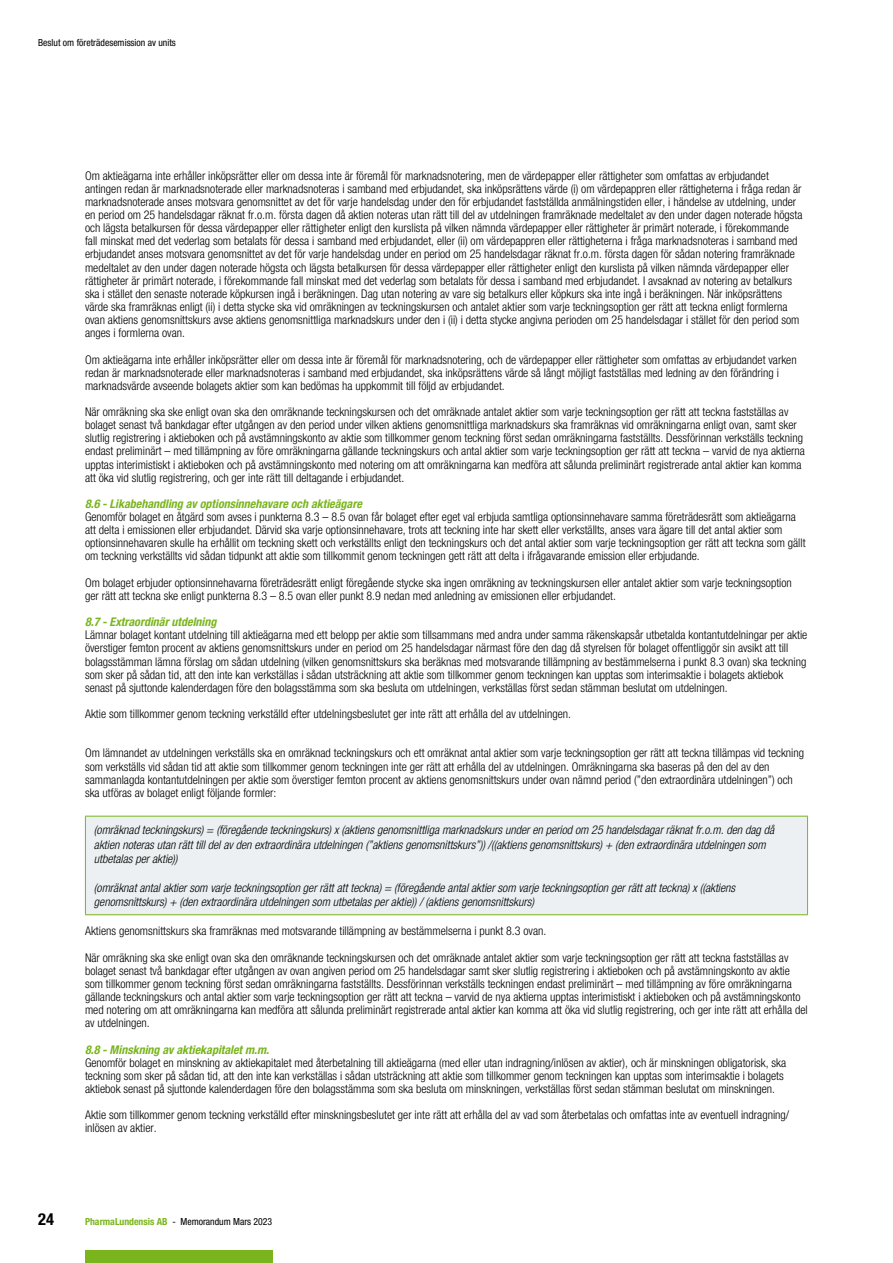
<style>
.page{position:relative;width:893px;height:1263px;background:#fff}
.page>*{position:absolute;margin:0;border:0;box-sizing:border-box;transform-origin:0 0}
.t1{font:700 condensed 16.5px "Helvetica Neue";color:#000}
.t2{font:300 condensed 12px/13.2px "Helvetica Neue";color:#000}
.t3{font:italic 300 condensed 12px/14.4px "Helvetica Neue";color:#000}
.t4{font:italic 700 condensed 12px "Helvetica Neue";color:#7ab51d}
.t5{font:condensed 9.75px "Helvetica Neue";color:#000}
.s1{font-weight:700;color:#7ab51d}
</style>
<div class="page">
<div style="left:85px;top:1250px;width:187px;height:13px;background:#7ab51d"></div>
<div style="left:85px;top:816px;width:722px;height:99px;background:#ecf0f2"></div>
<hr style="left:85px;top:816px;width:723px;height:1px;background:#7ab51d">
<hr style="left:85px;top:816px;width:1px;height:98px;background:#7ab51d">
<hr style="left:807px;top:816px;width:1px;height:98px;background:#7ab51d">
<hr style="left:85px;top:914px;width:723px;height:1px;background:#7ab51d">
<p class="t5" style="left:38px;top:37px;width:139px">Beslut om företrädesemission av units</p>
<p class="t2" style="left:85px;top:169px;width:719px">Om aktieägarna inte erhåller inköpsrätter eller om dessa inte är föremål för marknadsnotering, men de värdepapper eller rättigheter som omfattas av erbjudandet antingen redan är marknadsnoterade eller marknadsnoteras i samband med erbjudandet, ska inköpsrättens värde (i) om värdepappren eller rättigheterna i fråga redan är marknadsnoterade anses motsvara genomsnittet av det för varje handelsdag under den för erbjudandet fastställda anmälningstiden eller, i händelse av utdelning, under en period om 25 handelsdagar räknat fr.o.m. första dagen då aktien noteras utan rätt till del av utdelningen framräknade medeltalet av den under dagen noterade högsta och lägsta betalkursen för dessa värdepapper eller rättigheter enligt den kurslista på vilken nämnda värdepapper eller rättigheter är primärt noterade, i förekommande fall minskat med det vederlag som betalats för dessa i samband med erbjudandet, eller (ii) om värdepappren eller rättigheterna i fråga marknadsnoteras i samband med erbjudandet anses motsvara genomsnittet av det för varje handelsdag under en period om 25 handelsdagar räknat fr.o.m. första dagen för sådan notering framräknade medeltalet av den under dagen noterade högsta och lägsta betalkursen för dessa värdepapper eller rättigheter enligt den kurslista på vilken nämnda värdepapper eller rättigheter är primärt noterade, i förekommande fall minskat med det vederlag som betalats för dessa i samband med erbjudandet. I avsaknad av notering av betalkurs ska i stället den senaste noterade köpkursen ingå i beräkningen. Dag utan notering av vare sig betalkurs eller köpkurs ska inte ingå i beräkningen. När inköpsrättens värde ska framräknas enligt (ii) i detta stycke ska vid omräkningen av teckningskursen och antalet aktier som varje teckningsoption ger rätt att teckna enligt formlerna ovan aktiens genomsnittskurs avse aktiens genomsnittliga marknadskurs under den i (ii) i detta stycke angivna perioden om 25 handelsdagar i stället för den period som anges i formlerna ovan.</p>
<p class="t2" style="left:85px;top:353px;width:713px">Om aktieägarna inte erhåller inköpsrätter eller om dessa inte är föremål för marknadsnotering, och de värdepapper eller rättigheter som omfattas av erbjudandet varken redan är marknadsnoterade eller marknadsnoteras i samband med erbjudandet, ska inköpsrättens värde så långt möjligt fastställas med ledning av den förändring i marknadsvärde avseende bolagets aktier som kan bedömas ha uppkommit till följd av erbjudandet.</p>
<p class="t2" style="left:85px;top:405px;width:721px">När omräkning ska ske enligt ovan ska den omräknande teckningskursen och det omräknade antalet aktier som varje teckningsoption ger rätt att teckna fastställas av bolaget senast två bankdagar efter utgången av den period under vilken aktiens genomsnittliga marknadskurs ska framräknas vid omräkningarna enligt ovan, samt sker slutlig registrering i aktieboken och på avstämningskonto av aktie som tillkommer genom teckning först sedan omräkningarna fastställts. Dessförinnan verkställs teckning endast preliminärt – med tillämpning av före omräkningarna gällande teckningskurs och antal aktier som varje teckningsoption ger rätt att teckna – varvid de nya aktierna upptas interimistiskt i aktieboken och på avstämningskonto med notering om att omräkningarna kan medföra att sålunda preliminärt registrerade antal aktier kan komma att öka vid slutlig registrering, och ger inte rätt till deltagande i erbjudandet.</p>
<p class="t4" style="left:85px;top:496px;width:278px">8.6 - Likabehandling av optionsinnehavare och aktieägare</p>
<p class="t2" style="left:85px;top:510px;width:722px">Genomför bolaget en åtgärd som avses i punkterna 8.3 – 8.5 ovan får bolaget efter eget val erbjuda samtliga optionsinnehavare samma företrädesrätt som aktieägarna att delta i emissionen eller erbjudandet. Därvid ska varje optionsinnehavare, trots att teckning inte har skett eller verkställts, anses vara ägare till det antal aktier som optionsinnehavaren skulle ha erhållit om teckning skett och verkställts enligt den teckningskurs och det antal aktier som varje teckningsoption ger rätt att teckna som gällt om teckning verkställts vid sådan tidpunkt att aktie som tillkommit genom teckningen gett rätt att delta i ifrågavarande emission eller erbjudande.</p>
<p class="t2" style="left:85px;top:576px;width:708px">Om bolaget erbjuder optionsinnehavarna företrädesrätt enligt föregående stycke ska ingen omräkning av teckningskursen eller antalet aktier som varje teckningsoption ger rätt att teckna ske enligt punkterna 8.3 – 8.5 ovan eller punkt 8.9 nedan med anledning av emissionen eller erbjudandet.</p>
<p class="t4" style="left:85px;top:614px;width:133px">8.7 - Extraordinär utdelning</p>
<p class="t2" style="left:85px;top:628px;width:724px">Lämnar bolaget kontant utdelning till aktieägarna med ett belopp per aktie som tillsammans med andra under samma räkenskapsår utbetalda kontantutdelningar per aktie överstiger femton procent av aktiens genomsnittskurs under en period om 25 handelsdagar närmast före den dag då styrelsen för bolaget offentliggör sin avsikt att till bolagsstämman lämna förslag om sådan utdelning (vilken genomsnittskurs ska beräknas med motsvarande tillämpning av bestämmelserna i punkt 8.3 ovan) ska teckning som sker på sådan tid, att den inte kan verkställas i sådan utsträckning att aktie som tillkommer genom teckningen kan upptas som interimsaktie i bolagets aktiebok senast på sjuttonde kalenderdagen före den bolagsstämma som ska besluta om utdelningen, verkställas först sedan stämman beslutat om utdelningen.</p>
<p class="t2" style="left:85px;top:707px;width:488px">Aktie som tillkommer genom teckning verkställd efter utdelningsbeslutet ger inte rätt att erhålla del av utdelningen.</p>
<p class="t2" style="left:85px;top:746px;width:721px">Om lämnandet av utdelningen verkställs ska en omräknad teckningskurs och ett omräknat antal aktier som varje teckningsoption ger rätt att teckna tillämpas vid teckning som verkställs vid sådan tid att aktie som tillkommer genom teckningen inte ger rätt att erhålla del av utdelningen. Omräkningarna ska baseras på den del av den sammanlagda kontantutdelningen per aktie som överstiger femton procent av aktiens genomsnittskurs under ovan nämnd period (”den extraordinära utdelningen”) och ska utföras av bolaget enligt följande formler:</p>
<p class="t3" style="left:94px;top:823px;width:682px">(omräknad teckningskurs) = (föregående teckningskurs) x (aktiens genomsnittliga marknadskurs under en period om 25 handelsdagar räknat fr.o.m. den dag då aktien noteras utan rätt till del av den extraordinära utdelningen (”aktiens genomsnittskurs”)) /((aktiens genomsnittskurs) + (den extraordinära utdelningen som utbetalas per aktie))</p>
<p class="t3" style="left:94px;top:880px;width:643px">(omräknat antal aktier som varje teckningsoption ger rätt att teckna) = (föregående antal aktier som varje teckningsoption ger rätt att teckna) x ((aktiens genomsnittskurs) + (den extraordinära utdelningen som utbetalas per aktie)) / (aktiens genomsnittskurs)</p>
<p class="t2" style="left:85px;top:918px;width:705px;line-height:26.2px">Aktiens genomsnittskurs ska framräknas med motsvarande tillämpning av bestämmelserna i punkt 8.3 ovan.<br>När omräkning ska ske enligt ovan ska den omräknande teckningskursen och det omräknade antalet aktier som varje teckningsoption ger rätt att teckna fastställas av</p>
<p class="t2" style="left:85px;top:964px;width:724px">bolaget senast två bankdagar efter utgången av ovan angiven period om 25 handelsdagar samt sker slutlig registrering i aktieboken och på avstämningskonto av aktie som tillkommer genom teckning först sedan omräkningarna fastställts. Dessförinnan verkställs teckningen endast preliminärt – med tillämpning av före omräkningarna gällande teckningskurs och antal aktier som varje teckningsoption ger rätt att teckna – varvid de nya aktierna upptas interimistiskt i aktieboken och på avstämningskonto med notering om att omräkningarna kan medföra att sålunda preliminärt registrerade antal aktier kan komma att öka vid slutlig registrering, och ger inte rätt att erhålla del av utdelningen.</p>
<p class="t4" style="left:85px;top:1042px;width:185px">8.8 - Minskning av aktiekapitalet m.m.</p>
<p class="t2" style="left:85px;top:1056px;width:703px">Genomför bolaget en minskning av aktiekapitalet med återbetalning till aktieägarna (med eller utan indragning/inlösen av aktier), och är minskningen obligatorisk, ska teckning som sker på sådan tid, att den inte kan verkställas i sådan utsträckning att aktie som tillkommer genom teckningen kan upptas som interimsaktie i bolagets aktiebok senast på sjuttonde kalenderdagen före den bolagsstämma som ska besluta om minskningen, verkställas först sedan stämman beslutat om minskningen.</p>
<p class="t2" style="left:85px;top:1108px;width:706px">Aktie som tillkommer genom teckning verkställd efter minskningsbeslutet ger inte rätt att erhålla del av vad som återbetalas och omfattas inte av eventuell indragning/ inlösen av aktier.</p>
<h1 class="t1" style="left:38px;top:1209px;width:17px">24</h1>
<p class="t5" style="left:85px;top:1215px;width:189px"><span class="s1">PharmaLundensis AB</span> - Memorandum Mars 2023</p>
</div>
